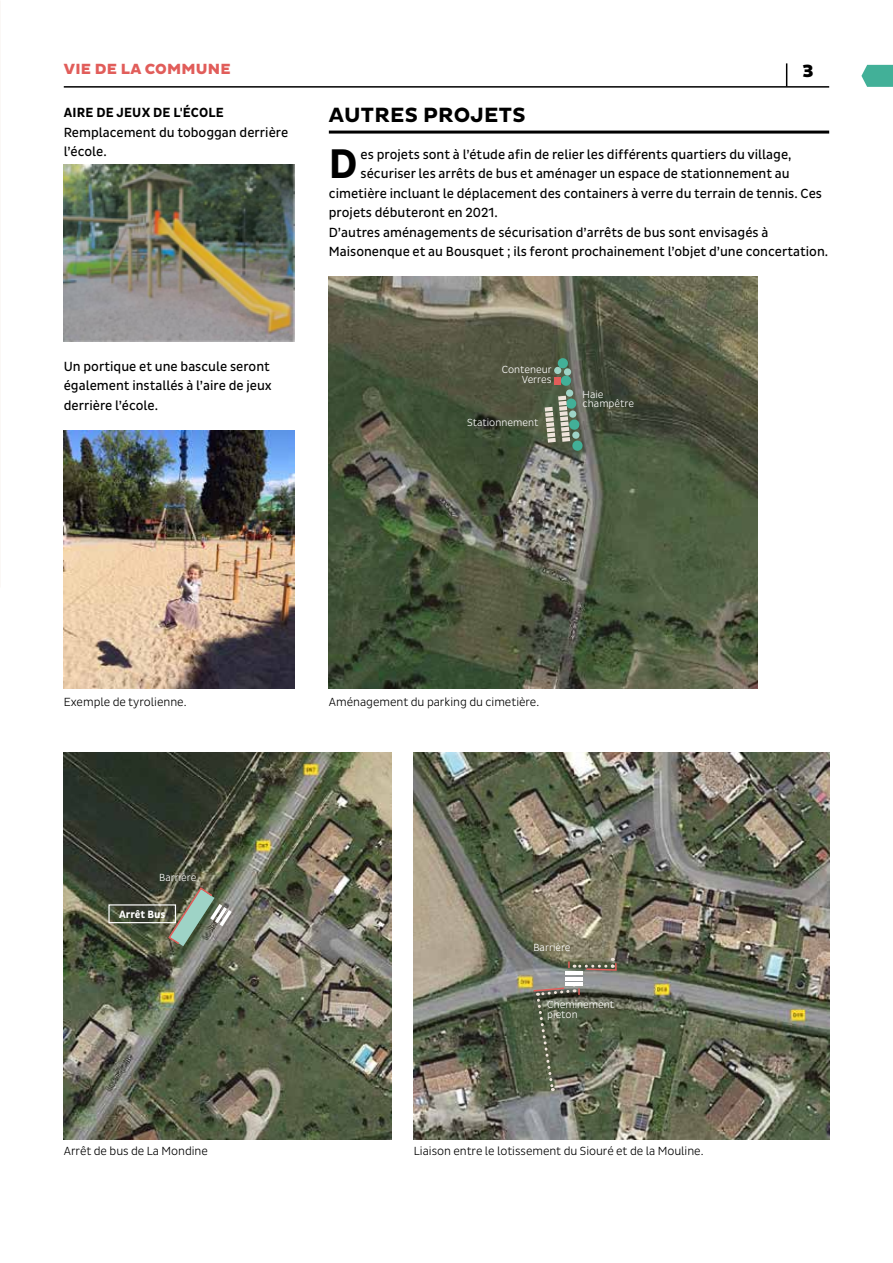
<style>
.page{position:relative;width:893px;height:1263px;background:#fff}
.page>*{position:absolute;margin:0;border:0;box-sizing:border-box;transform-origin:0 0}
.t1{font:700 42.15px "Pluto Sans Cond";color:#000}
.t2{font:700 21px "Pluto Sans";letter-spacing:.015em;color:#000}
.t3{font:800 18px "Pluto Sans";color:#000}
.t4{font:800 15px "Pluto Sans";letter-spacing:.015em;color:#e15d5a}
.t5{font:13.5px/19.5px "Pluto Sans Cond";color:#000}
.t6{font:700 13.5px "Pluto Sans Cond";letter-spacing:.015em;color:#000}
.t7{font:300 12px "Pluto Sans Cond";color:#000}
.t8{font:700 10.8px "Pluto Sans Cond";color:#fff}
.t9{font:300 10.5px/9.6px "Pluto Sans Cond";color:#fff}
</style>
<div class="page">
<hr style="left:64px;top:86px;width:765px;height:2px;background:#000">
<svg style="left:786px;top:63px;width:1px;height:23px"></svg>
<svg style="left:861px;top:65px;width:32px;height:22px"></svg>
<img style="left:64px;top:165px;width:231px;height:177px">
<img style="left:414px;top:753px;width:415px;height:386px">
<img style="left:329px;top:276px;width:429px;height:413px">
<img style="left:64px;top:753px;width:327px;height:386px">
<hr style="left:329px;top:131px;width:500px;height:3px;background:#000">
<img style="left:64px;top:431px;width:231px;height:258px">
<div style="left:108px;top:904px;width:68px;height:19px;border:1px solid #fff"></div>
<svg style="left:532px;top:958px;width:85px;height:133px;background:#6a6f5d"></svg>
<div style="left:572px;top:440px;width:11px;height:11px;background:#42b098;border-radius:5px"></div>
<div style="left:569px;top:419px;width:11px;height:11px;background:#42b098;border-radius:5px"></div>
<div style="left:557px;top:358px;width:11px;height:11px;background:#42b098;border-radius:5px"></div>
<div style="left:560px;top:375px;width:11px;height:11px;background:#42b098;border-radius:5px"></div>
<div style="left:566px;top:398px;width:11px;height:11px;background:#42b098;border-radius:5px"></div>
<div style="left:572px;top:431px;width:8px;height:8px;background:#9ed3c6;border-radius:50%"></div>
<div style="left:566px;top:389px;width:7px;height:8px;background:#9ed3c6;border-radius:50%"></div>
<div style="left:564px;top:368px;width:7px;height:8px;background:#9ed3c6;border-radius:50%"></div>
<div style="left:554px;top:367px;width:8px;height:7px;background:#9ed3c6;border-radius:50%"></div>
<div style="left:569px;top:410px;width:8px;height:8px;background:#9ed3c6;border-radius:50%"></div>
<div style="left:554px;top:377px;width:6px;height:7px;background:#e15d5a"></div>
<svg style="left:545px;top:396px;width:25px;height:47px"></svg>
<svg style="left:167px;top:886px;width:65px;height:60px;background:#7d887a"></svg>
<p class="t4" style="left:64px;top:60px;width:168px">VIE DE LA COMMUNE</p>
<h3 class="t3" style="left:802px;top:61px;width:13px">3</h3>
<p class="t6" style="left:64px;top:105px;width:161px">AIRE DE JEUX DE L'ÉCOLE</p>
<p class="t5" style="left:64px;top:123px;width:226px">Remplacement du toboggan derrière l’école.</p>
<p class="t5" style="left:64px;top:357px;width:210px">Un portique et une bascule seront également installés à l’aire de jeux derrière l’école.</p>
<h2 class="t2" style="left:329px;top:103px;width:198px">AUTRES PROJETS</h2>
<h1 class="t1" style="left:329px;top:140px;width:30px">D</h1>
<p class="t5" style="left:361px;top:144px;width:432px">es projets sont à l’étude afin de relier les différents quartiers du village,</p>
<p class="t5" style="left:361px;top:164px;width:431px">sécuriser les arrêts de bus et aménager un espace de stationnement au</p>
<p class="t5" style="left:329px;top:183px;width:495px">cimetière incluant le déplacement des containers à verre du terrain de tennis. Ces</p>
<p class="t5" style="left:329px;top:203px;width:170px">projets débuteront en 2021.</p>
<p class="t5" style="left:329px;top:222px;width:441px">D’autres aménagements de sécurisation d’arrêts de bus sont envisagés à</p>
<p class="t5" style="left:329px;top:242px;width:501px">Maisonenque et au Bousquet ; ils feront prochainement l’objet d’une concertation.</p>
<p class="t9" style="left:502px;top:365px;width:52px;text-align:right">Conteneur<br>Verres</p>
<p class="t9" style="left:467px;top:417px;width:73px">Stationnement</p>
<p class="t9" style="left:583px;top:389px;width:53px">Haie champêtre</p>
<p class="t7" style="left:64px;top:695px;width:124px">Exemple de tyrolienne.</p>
<p class="t7" style="left:329px;top:695px;width:212px">Aménagement du parking du cimetière.</p>
<p class="t9" style="left:159px;top:873px;width:39px">Barrière</p>
<p class="t8" style="left:119px;top:908px;width:48px">Arrêt Bus</p>
<p class="t7" style="left:64px;top:1144px;width:146px">Arrêt de bus de La Mondine</p>
<p class="t9" style="left:533px;top:943px;width:39px">Barrière</p>
<p class="t9" style="left:547px;top:1000px;width:68px">Cheminement pieton</p>
<p class="t7" style="left:414px;top:1144px;width:291px">Liaison entre le lotissement du Siouré et de la Mouline.</p>
</div>
